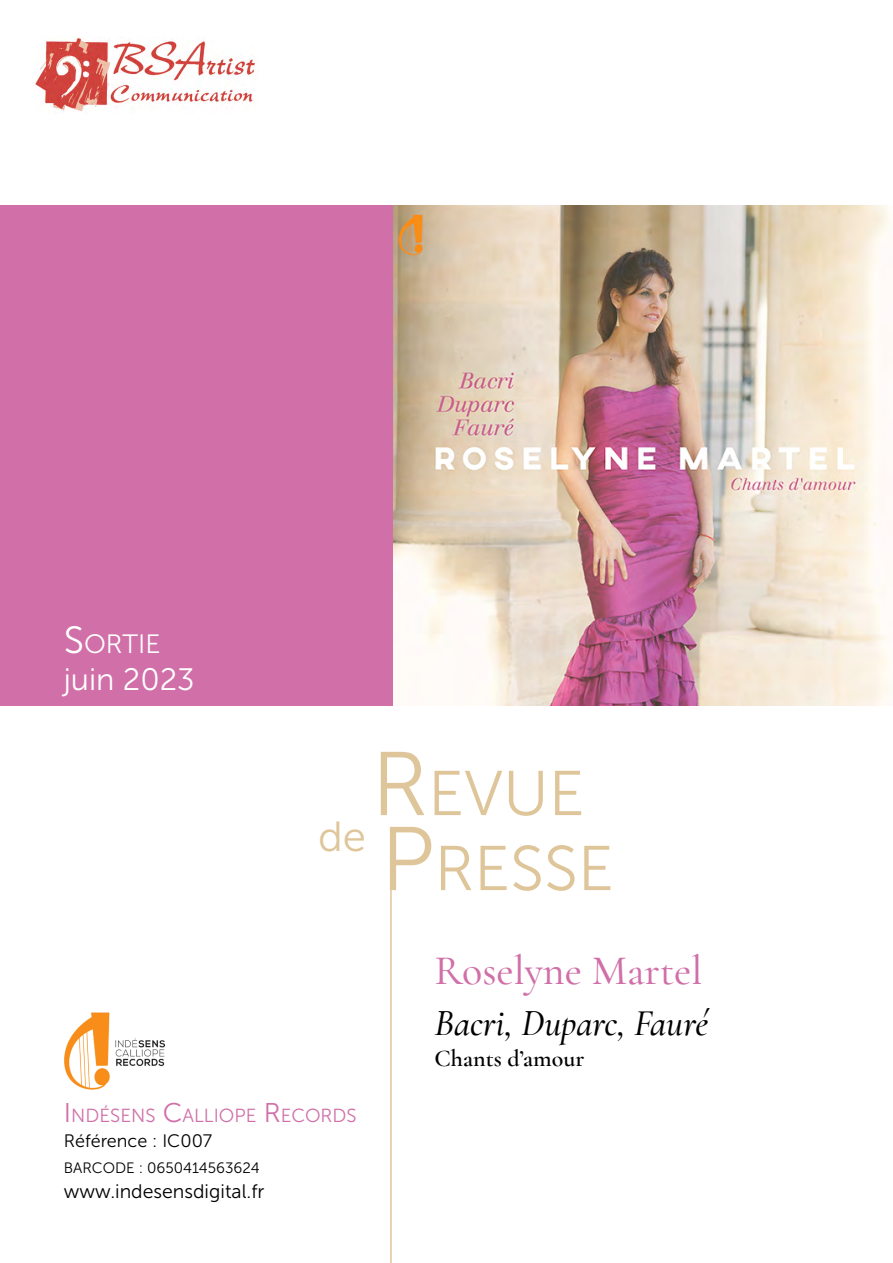
<style>
.page{position:relative;width:893px;height:1263px;background:#fff}
.page>*{position:absolute;margin:0;border:0;box-sizing:border-box;transform-origin:0 0}
.t1{font:63px/75px "Museo Sans 300";color:#dfc59a;text-align:center}
.t2{font:500 42px "Cormorant Garamond";color:#d16fa8}
.t3{font:italic 500 36.75px "Cormorant Garamond";color:#000}
.t4{font:30.9px "Museo Sans 300";color:#fff}
.t5{font:26.4px "Museo Sans 300";color:#fff}
.t6{font:600 24px "Cormorant Garamond";color:#000}
.t7{font:19.5px "Museo Sans 300";color:#000}
.t8{font:18.9px "Museo Sans 300";color:#d16fa8}
.t9{font:18px "Museo Sans 300";color:#000}
.t10{font:15px "Museo Sans 300";color:#000}
.s1{font-size:37.8px}
.s2{font-size:90px}
.s3{font-size:27px}
</style>
<div class="page">
<div style="left:0;top:205px;width:393px;height:501px;background:#d16fa8"></div>
<img style="left:35px;top:37px;width:220px;height:75px">
<hr style="left:390px;top:871px;width:2px;height:392px;background:#dfc59a">
<img style="left:393px;top:205px;width:499px;height:501px">
<img style="left:64px;top:1012px;width:101px;height:78px">
<h3 class="t5" style="left:64px;top:630px;width:98px"><span class="s1">S</span>ORTIE</h3>
<h3 class="t4" style="left:64px;top:663px;width:132px">juin 2023</h3>
<h1 class="t1" style="left:318px;top:756px;width:297px"><span class="s2">R</span>EVUE<br><sup>de</sup> <span class="s2">P</span>RESSE</h1>
<h2 class="t2" style="left:434px;top:945px;width:269px">Roselyne Martel</h2>
<h3 class="t3" style="left:434px;top:1001px;width:275px">Bacri, Duparc, Fauré</h3>
<p class="t6" style="left:434px;top:1044px;width:151px">Chants d’amour</p>
<p class="t8" style="left:64px;top:1105px;width:292px"><span class="s3">I</span> NDÉSENS <span class="s3">C</span>ALLIOPE <span class="s3">R</span>ECORDS</p>
<p class="t9" style="left:64px;top:1131px;width:150px">Référence : IC007</p>
<p class="t10" style="left:64px;top:1159px;width:197px">BARCODE : 0650414563624</p>
<p class="t7" style="left:64px;top:1181px;width:202px">www.indesensdigital.fr</p>
</div>
